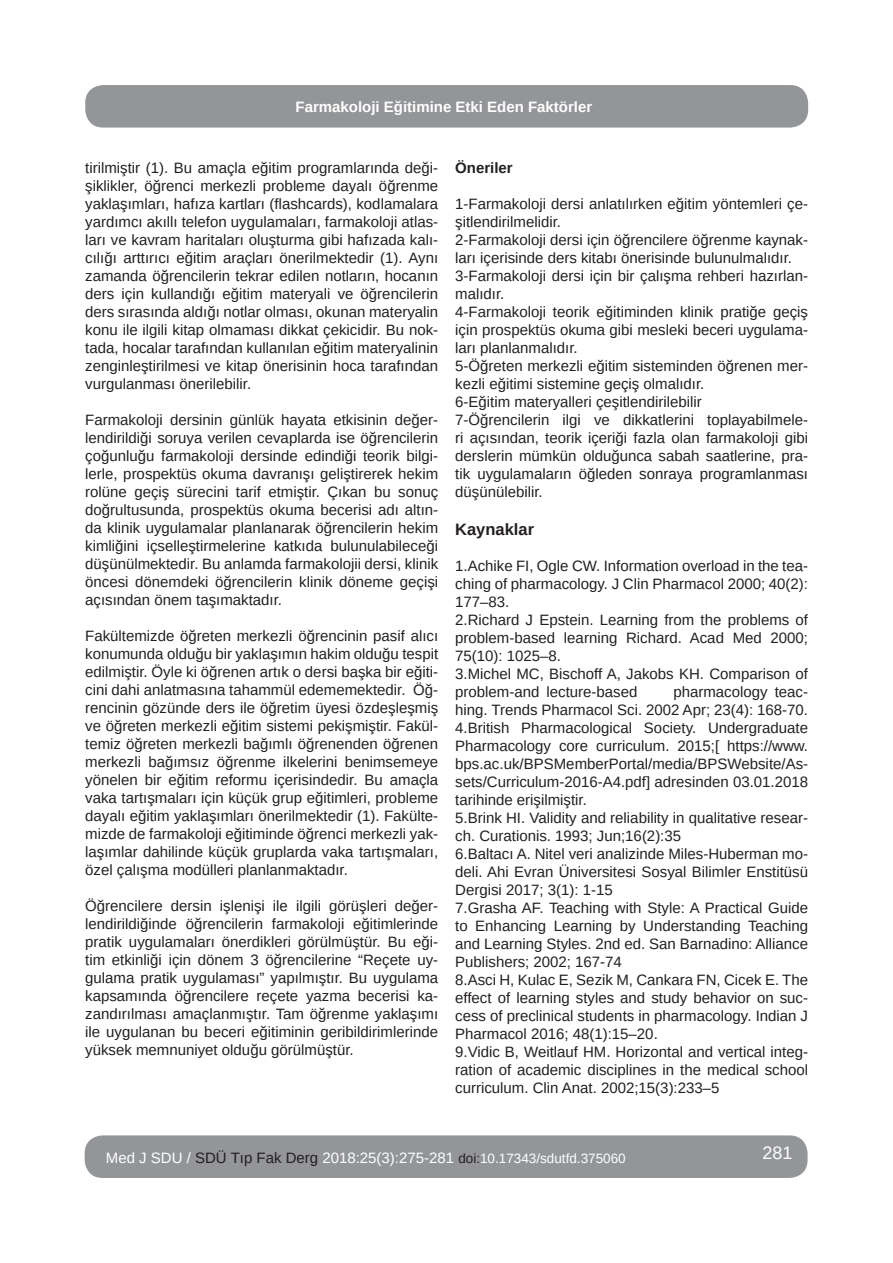
<style>
.page{position:relative;width:893px;height:1263px;background:#fff}
.page>*{position:absolute;margin:0;border:0;box-sizing:border-box;transform-origin:0 0}
.t1{font:18px "Arimo";color:#fff}
.t2{font:700 16.5px "Arimo";color:#231f20}
.t3{font:15px/18px "Arimo";color:#231f20;text-align:justify}
.t4{font:15px "Arimo";color:#fff}
.t5{font:700 15px "Arimo";color:#fff}
.t6{font:700 15px "Arimo";color:#231f20}
.s1{color:#231f20}
.s2{font-size:13.5px;color:#231f20}
.s3{font-size:13.5px}
</style>
<div class="page">
<div style="left:85px;top:1135px;width:722px;height:43px;background:#939598;border-radius:18px"></div>
<div style="left:85px;top:85px;width:723px;height:43px;background:#939598;border-radius:18px"></div>
<p class="t5" style="left:296px;top:96px;width:298px">Farmakoloji Eğitimine Etki Eden Faktörler</p>
<p class="t3" style="left:85px;top:159px;width:354px">tirilmiştir (1). Bu amaçla eğitim programlarında deği&shy;şiklikler, öğrenci merkezli probleme dayalı öğrenme yaklaşımları, hafıza kartları (flashcards), kodlamalara yardımcı akıllı telefon uygulamaları, farmakoloji atlas&shy;ları ve kavram haritaları oluşturma gibi hafızada kalı&shy;cılığı arttırıcı eğitim araçları önerilmektedir (1). Aynı zamanda öğrencilerin tekrar edilen notların, hocanın ders için kullandığı eğitim materyali ve öğrencilerin ders sırasında aldığı notlar olması, okunan materyalin konu ile ilgili kitap olmaması dikkat çekicidir. Bu nok&shy;tada, hocalar tarafından kullanılan eğitim materyalinin zenginleştirilmesi ve kitap önerisinin hoca tarafından vurgulanması önerilebilir.</p>
<p class="t3" style="left:85px;top:411px;width:354px">Farmakoloji dersinin günlük hayata etkisinin değer&shy;lendirildiği soruya verilen cevaplarda ise öğrencilerin çoğunluğu farmakoloji dersinde edindiği teorik bilgi&shy;lerle, prospektüs okuma davranışı geliştirerek hekim rolüne geçiş sürecini tarif etmiştir. Çıkan bu sonuç doğrultusunda, prospektüs okuma becerisi adı altın&shy;da klinik uygulamalar planlanarak öğrencilerin hekim kimliğini içselleştirmelerine katkıda bulunulabileceği düşünülmektedir. Bu anlamda farmakolojii dersi, klinik öncesi dönemdeki öğrencilerin klinik döneme geçişi açısından önem taşımaktadır.</p>
<p class="t3" style="left:85px;top:627px;width:354px">Fakültemizde öğreten merkezli öğrencinin pasif alıcı konumunda olduğu bir yaklaşımın hakim olduğu tespit edilmiştir. Öyle ki öğrenen artık o dersi başka bir eğiti&shy;cini dahi anlatmasına tahammül edememektedir. Öğ&shy;rencinin gözünde ders ile öğretim üyesi özdeşleşmiş ve öğreten merkezli eğitim sistemi pekişmiştir. Fakül&shy;temiz öğreten merkezli bağımlı öğrenenden öğrenen merkezli bağımsız öğrenme ilkelerini benimsemeye yönelen bir eğitim reformu içerisindedir. Bu amaçla vaka tartışmaları için küçük grup eğitimleri, probleme dayalı eğitim yaklaşımları önerilmektedir (1). Fakülte&shy;mizde de farmakoloji eğitiminde öğrenci merkezli yak&shy;laşımlar dahilinde küçük gruplarda vaka tartışmaları, özel çalışma modülleri planlanmaktadır.</p>
<p class="t3" style="left:85px;top:897px;width:354px">Öğrencilere dersin işlenişi ile ilgili görüşleri değer&shy;lendirildiğinde öğrencilerin farmakoloji eğitimlerinde pratik uygulamaları önerdikleri görülmüştür. Bu eği&shy;tim etkinliği için dönem 3 öğrencilerine “Reçete uy&shy;gulama pratik uygulaması” yapılmıştır. Bu uygulama kapsamında öğrencilere reçete yazma becerisi ka&shy;zandırılması amaçlanmıştır. Tam öğrenme yaklaşımı ile uygulanan bu beceri eğitiminin geribildirimlerinde yüksek memnuniyet olduğu görülmüştür.</p>
<p class="t6" style="left:455px;top:157px;width:59px">Öneriler</p>
<p class="t3" style="left:455px;top:195px;width:354px;text-align:left">1-Farmakoloji dersi anlatılırken eğitim yöntemleri çe&shy;şitlendirilmelidir.<br>2-Farmakoloji dersi için öğrencilere öğrenme kaynak&shy;ları içerisinde ders kitabı önerisinde bulunulmalıdır.<br>3-Farmakoloji dersi için bir çalışma rehberi hazırlan&shy;malıdır.<br>4-Farmakoloji teorik eğitiminden klinik pratiğe geçiş için prospektüs okuma gibi mesleki beceri uygulama&shy;ları planlanmalıdır.<br>5-Öğreten merkezli eğitim sisteminden öğrenen mer&shy;kezli eğitimi sistemine geçiş olmalıdır.<br>6-Eğitim materyalleri çeşitlendirilebilir<br>7-Öğrencilerin ilgi ve dikkatlerini toplayabilmele&shy;ri açısından, teorik içeriği fazla olan farmakoloji gibi derslerin mümkün olduğunca sabah saatlerine, pra&shy;tik uygulamaların öğleden sonraya programlanması düşünülebilir.</p>
<p class="t2" style="left:455px;top:518px;width:80px">Kaynaklar</p>
<p class="t3" style="left:455px;top:557px;width:354px;text-align:left">1.Achike FI, Ogle CW. Information overload in the tea&shy;ching of pharmacology. J Clin Pharmacol 2000; 40(2):<br>177–83.<br>2.Richard J Epstein. Learning from the problems of problem-based learning Richard. Acad Med 2000; 75(10): 1025–8.<br>3.Michel MC, Bischoff A, Jakobs KH. Comparison of problem-and lecture-based</p>
<p class="t3" style="left:455px;top:683px;width:355px;text-align:left;text-indent:218px">pharmacology teac&shy;hing. Trends Pharmacol Sci. 2002 Apr; 23(4): 168-70.<br>4.British Pharmacological Society. Undergraduate Pharmacology core curriculum. 2015;[ https://www. bps.ac.uk/BPSMemberPortal/media/BPSWebsite/As&shy;sets/Curriculum-2016-A4.pdf] adresinden 03.01.2018 tarihinde erişilmiştir.<br>5.Brink HI. Validity and reliability in qualitative resear&shy;ch. Curationis. 1993; Jun;16(2):35<br>6.Baltacı A. Nitel veri analizinde Miles-Huberman mo&shy;deli. Ahi Evran Üniversitesi Sosyal Bilimler Enstitüsü Dergisi 2017; 3(1): 1-15<br>7.Grasha AF. Teaching with Style: A Practical Guide to Enhancing Learning by Understanding Teaching and Learning Styles. 2nd ed. San Barnadino: Alliance Publishers; 2002; 167-74<br>8.Asci H, Kulac E, Sezik M, Cankara FN, Cicek E. The effect of learning styles and study behavior on suc&shy;cess of preclinical students in pharmacology. Indian J Pharmacol 2016; 48(1):15–20.<br>9.Vidic B, Weitlauf HM. Horizontal and vertical integ&shy;ration of academic disciplines in the medical school curriculum. Clin Anat. 2002;15(3):233–5</p>
<p class="t4" style="left:106px;top:1148px;width:521px">Med J SDU / <span class="s1">SDÜ Tıp Fak Derg</span> 2018:25(3):275-281 <span class="s2">doi:</span><span class="s3">10.17343/sdutfd.375060</span></p>
<p class="t1" style="left:763px;top:1141px;width:32px">281</p>
</div>
